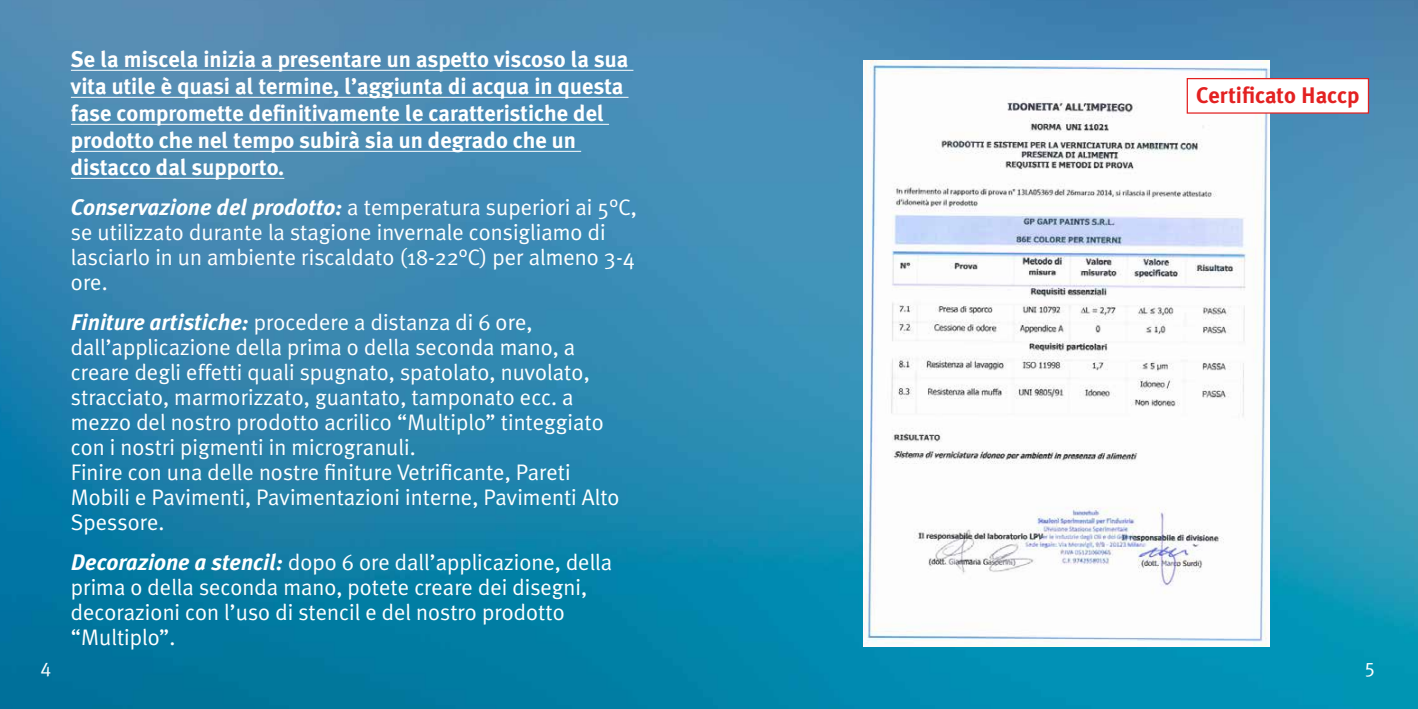
<style>
.page{position:relative;width:1418px;height:709px;background:#fff}
.page>*{position:absolute;margin:0;border:0;box-sizing:border-box;transform-origin:0 0}
.t1{font:22.5px/25px "Meta Plus Normal";color:#fff}
.t2{font:700 22.5px/27px "Meta Plus";color:#fff}
.t3{font:700 22.5px "Meta Plus";color:#e32121}
.t4{font:20px "Meta Plus Normal Caps";color:#fff}
.s1{font-family:"Meta Plus";font-weight:700;font-style:italic}
</style>
<div class="page">
<img style="left:0;top:0;width:1417px;height:709px">
<hr style="left:71px;top:70px;width:562px;height:1px;background:#fff">
<hr style="left:71px;top:97px;width:557px;height:1px;background:#fff">
<hr style="left:71px;top:124px;width:538px;height:1px;background:#fff">
<hr style="left:71px;top:151px;width:510px;height:1px;background:#fff">
<hr style="left:71px;top:178px;width:213px;height:1px;background:#fff">
<img style="left:864px;top:61px;width:405px;height:585px">
<div style="left:1186px;top:78px;width:182px;height:36px;background:#fff;border:1px solid #e32121"></div>
<p class="t2" style="left:71px;top:46px;width:559px">Se la miscela inizia a presentare un aspetto viscoso la sua vita utile è quasi al termine, l’aggiunta di acqua in questa fase compromette definitivamente le caratteristiche del prodotto che nel tempo subirà sia un degrado che un distacco dal supporto.</p>
<p class="t1" style="left:71px;top:195px;width:567px"><span class="s1">Conservazione del prodotto:</span> a temperatura superiori ai 5°C, se utilizzato durante la stagione invernale consigliamo di lasciarlo in un ambiente riscaldato (18-22°C) per almeno 3-4 ore.</p>
<p class="t1" style="left:71px;top:310px;width:550px"><span class="s1">Finiture artistiche:</span> procedere a distanza di 6 ore, dall’applicazione della prima o della seconda mano, a creare degli effetti quali spugnato, spatolato, nuvolato, stracciato, marmorizzato, guantato, tamponato ecc. a mezzo del nostro prodotto acrilico “Multiplo” tinteggiato con i nostri pigmenti in microgranuli.<br>Finire con una delle nostre finiture Vetrificante, Pareti Mobili e Pavimenti, Pavimentazioni interne, Pavimenti Alto Spessore.</p>
<p class="t1" style="left:71px;top:549px;width:543px"><span class="s1">Decorazione a stencil:</span> dopo 6 ore dall’applicazione, della prima o della seconda mano, potete creare dei disegni, decorazioni con l’uso di stencil e del nostro prodotto “Multiplo”.</p>
<p class="t3" style="left:1196px;top:82px;width:165px">Certificato Haccp</p>
<p class="t4" style="left:40px;top:657px;width:12px">4</p>
<p class="t4" style="left:1364px;top:657px;width:12px">5</p>
</div>
